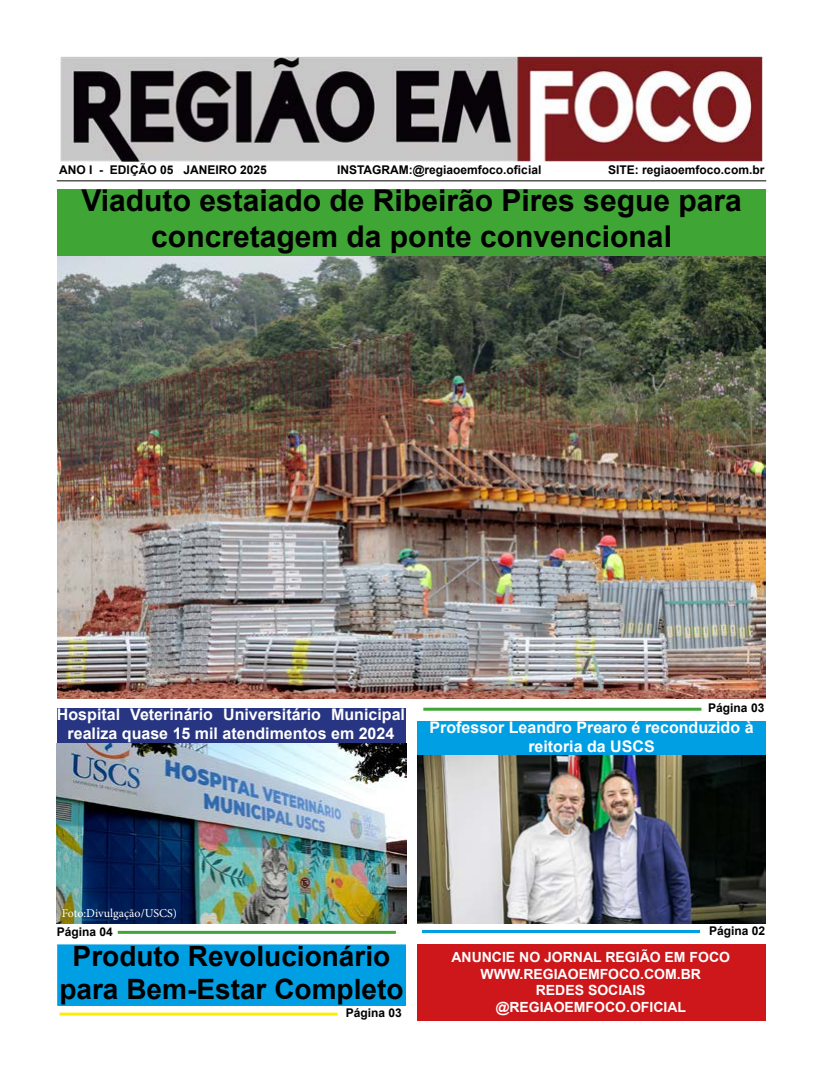
<style>
.page{position:relative;width:823px;height:1078px;background:#fff}
.page>*{position:absolute;margin:0;border:0;box-sizing:border-box;transform-origin:0 0}
.t1{font:700 30px/36px "Arial";color:#000;text-align:center}
.t2{font:700 28px/33.6px "Arial";color:#000;text-align:center}
.t3{font:700 16px/19.2px "Arial";color:#fff;text-align:center}
.t4{font:700 14px/16.8px "Arial";color:#fff;text-align:center}
.t5{font:700 12px "Arial";color:#000}
.t6{font:12px "Minion Pro";color:#fff}
</style>
<div class="page">
<div style="left:57px;top:708px;width:348px;height:34px;background:#283583"></div>
<hr style="left:118px;top:930px;width:277px;height:3px;background:#3fa535">
<div style="left:417px;top:721px;width:348px;height:34px;background:#009fe3"></div>
<img style="left:60px;top:57px;width:703px;height:107px">
<div style="left:57px;top:189px;width:708px;height:68px;background:#3fa535"></div>
<img style="left:57px;top:257px;width:708px;height:441px">
<img style="left:57px;top:743px;width:349px;height:179px">
<hr style="left:422px;top:930px;width:277px;height:2px;background:#009fe3">
<img style="left:417px;top:755px;width:347px;height:167px">
<div style="left:417px;top:944px;width:348px;height:76px;background:#cd171a"></div>
<hr style="left:57px;top:180px;width:708px;height:1px;background:#000">
<hr style="left:60px;top:1012px;width:277px;height:3px;background:#ffed00">
<hr style="left:423px;top:707px;width:278px;height:3px;background:#3fa535">
<div style="left:58px;top:944px;width:347px;height:60px;background:#009fe3"></div>
<div style="left:57px;top:944px;width:348px;height:61px;border:1px solid #009fe3"></div>
<p class="t5" style="left:59px;top:162px;width:209px">ANO I - EDIÇÃO 05 JANEIRO 2025</p>
<p class="t5" style="left:337px;top:162px;width:206px">INSTAGRAM:@regiaoemfoco.oficial</p>
<p class="t5" style="left:607px;top:162px;width:158px">SITE: regiaoemfoco.com.br</p>
<h1 class="t1" style="left:81px;top:183px;width:661px">Viaduto estaiado de Ribeirão Pires segue para concretagem da ponte convencional</h1>
<p class="t3" style="left:57px;top:705px;width:349px">Hospital Veterinário Universitário Municipal realiza quase 15 mil atendimentos em 2024</p>
<p class="t5" style="left:707px;top:699px;width:58px">Página 03</p>
<p class="t3" style="left:429px;top:717px;width:325px">Professor Leandro Prearo é reconduzido à reitoria da USCS</p>
<p class="t6" style="left:62px;top:904px;width:117px">Foto:Divulgação/USCS)</p>
<h2 class="t2" style="left:59px;top:939px;width:345px">Produto Revolucionário para Bem-Estar Completo</h2>
<p class="t4" style="left:451px;top:948px;width:280px">ANUNCIE NO JORNAL REGIÃO EM FOCO<br>WWW.REGIAOEMFOCO.COM.BR<br>REDES SOCIAIS @REGIAOEMFOCO.OFICIAL</p>
<p class="t5" style="left:57px;top:923px;width:58px">Página 04</p>
<p class="t5" style="left:708px;top:922px;width:58px">Página 02</p>
<p class="t5" style="left:345px;top:1004px;width:58px">Página 03</p>
</div>
